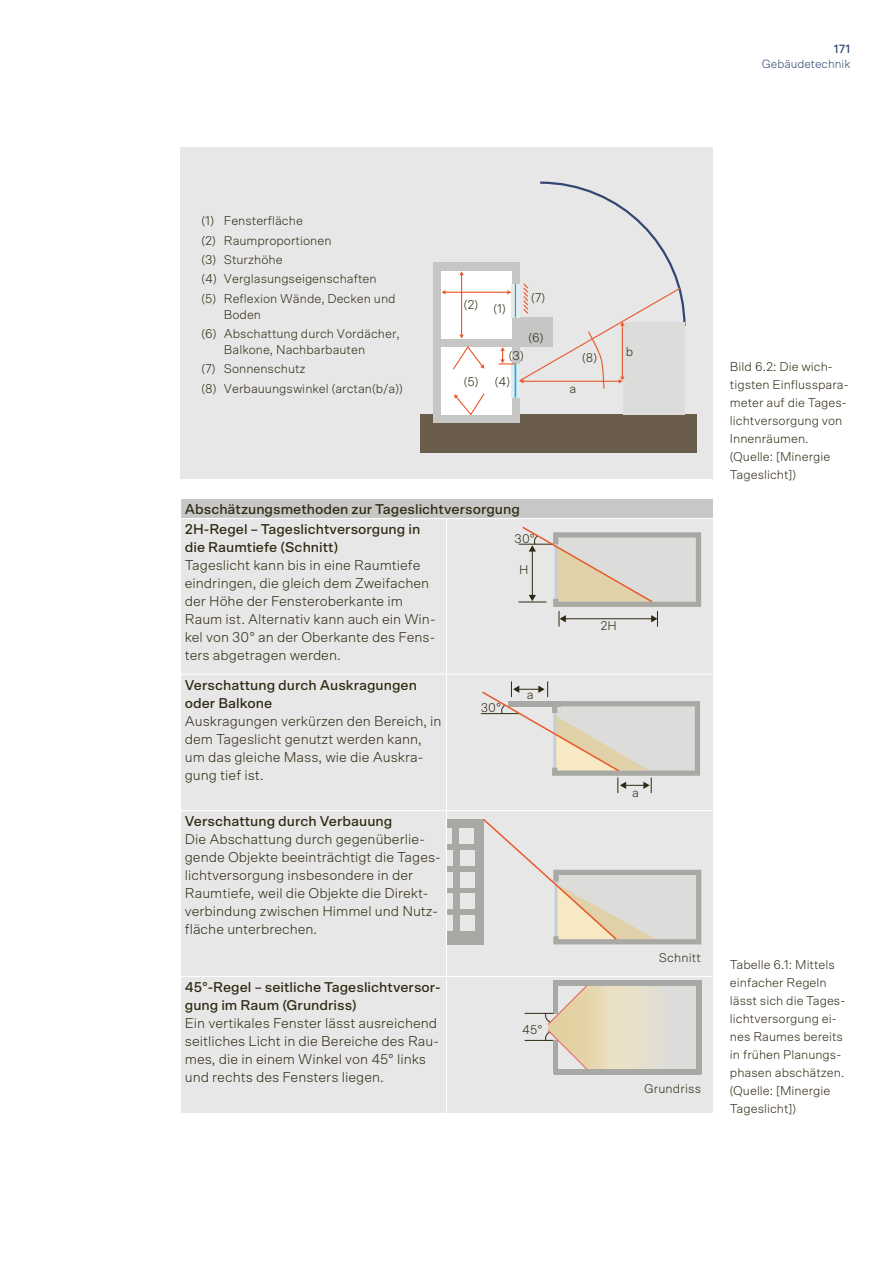
<style>
.page{position:relative;width:893px;height:1263px;background:#fff}
.page>*{position:absolute;margin:0;border:0;box-sizing:border-box;transform-origin:0 0}
.t1{font:300 14.25px/18px "Scto Grotesk A";color:#2f2912}
.t2{font:500 14.25px/18px "Scto Grotesk A";color:#2f2912}
.t3{font:300 12.75px/18px "Scto Grotesk A";color:#2f2912}
.t4{font:300 12px "Scto Grotesk A";color:#334772}
.t5{font:500 12px "Scto Grotesk A";color:#334772}
</style>
<div class="page">
<div style="left:181px;top:499px;width:532px;height:19px;background:#c7c7c5"></div>
<div style="left:181px;top:519px;width:532px;height:594px;background:#e7e7e7"></div>
<hr style="left:446px;top:519px;width:1px;height:154px;background:#fff">
<hr style="left:180px;top:673px;width:266px;height:2px;background:#fff">
<hr style="left:446px;top:673px;width:267px;height:2px;background:#fff">
<hr style="left:446px;top:675px;width:1px;height:135px;background:#fff">
<hr style="left:180px;top:810px;width:266px;height:1px;background:#fff">
<hr style="left:446px;top:810px;width:267px;height:1px;background:#fff">
<hr style="left:446px;top:811px;width:1px;height:165px;background:#fff">
<hr style="left:180px;top:976px;width:266px;height:1px;background:#fff">
<hr style="left:446px;top:976px;width:267px;height:1px;background:#fff">
<hr style="left:446px;top:977px;width:1px;height:136px;background:#fff">
<svg style="left:518px;top:525px;width:183px;height:102px;background:#d8d4cd"></svg>
<svg style="left:480px;top:681px;width:220px;height:112px;background:#dddad5"></svg>
<div style="left:448px;top:819px;width:36px;height:125px;background:#a8a8a5"></div>
<svg style="left:481px;top:817px;width:220px;height:127px;background:#dfddd8"></svg>
<div style="left:459px;top:828px;width:15px;height:15px;background:#e7e7e7"></div>
<hr style="left:448px;top:828px;width:4px;height:15px;background:#e7e7e7">
<div style="left:460px;top:850px;width:15px;height:15px;background:#e7e7e7"></div>
<div style="left:448px;top:850px;width:5px;height:15px;background:#e7e7e7"></div>
<div style="left:460px;top:872px;width:15px;height:15px;background:#e7e7e7"></div>
<div style="left:448px;top:872px;width:5px;height:15px;background:#e7e7e7"></div>
<div style="left:460px;top:894px;width:15px;height:15px;background:#e7e7e7"></div>
<div style="left:448px;top:894px;width:5px;height:15px;background:#e7e7e7"></div>
<div style="left:460px;top:916px;width:15px;height:15px;background:#e7e7e7"></div>
<div style="left:448px;top:916px;width:5px;height:15px;background:#e7e7e7"></div>
<div style="left:554px;top:1069px;width:147px;height:5px;background:#a8a8a5"></div>
<div style="left:696px;top:981px;width:5px;height:93px;background:#a8a8a5"></div>
<div style="left:554px;top:981px;width:145px;height:5px;background:#a8a8a5"></div>
<svg style="left:525px;top:982px;width:171px;height:91px;background:#ded7c8"></svg>
<div style="left:181px;top:148px;width:532px;height:331px;background:#e7e7e7"></div>
<div style="left:421px;top:414px;width:276px;height:38px;background:#6a5d4b"></div>
<div style="left:433px;top:263px;width:86px;height:160px;background:#c6c6c5"></div>
<div style="left:623px;top:322px;width:61px;height:92px;background:#dcdcdb"></div>
<div style="left:441px;top:347px;width:70px;height:67px;background:#fff"></div>
<div style="left:441px;top:271px;width:70px;height:68px;background:#fff"></div>
<svg style="left:511px;top:390px;width:8px;height:8px"></svg>
<hr style="left:515px;top:364px;width:1px;height:34px;background:#34a5db">
<hr style="left:461px;top:274px;width:1px;height:61px;background:#ea5829">
<hr style="left:445px;top:292px;width:63px;height:1px;background:#ea5829">
<svg style="left:499px;top:181px;width:187px;height:209px"></svg>
<svg style="left:453px;top:346px;width:31px;height:24px"></svg>
<svg style="left:454px;top:393px;width:32px;height:22px"></svg>
<p class="t5" style="left:834px;top:41px;width:18px">171</p>
<p class="t4" style="left:762px;top:56px;width:90px">Gebäudetechnik</p>
<p class="t3" style="left:202px;top:211px;width:196px;line-height:19.4px">(1) Fensterfläche<br>(2) Raumproportionen<br>(3) Sturzhöhe<br>(4) Verglasungseigenschaften<br>(5) Reflexion Wände, Decken und</p>
<p class="t3" style="left:202px;top:304px;width:200px;line-height:19.4px;text-indent:22px">Boden<br>(6) Abschattung durch Vordächer,</p>
<p class="t3" style="left:202px;top:340px;width:203px;line-height:19.4px;text-indent:22px">Balkone, Nachbarbauten<br>(7) Sonnenschutz<br>(8) Verbauungswinkel (arctan(b/a))</p>
<p class="t3" style="left:464px;top:296px;width:16px">(2)</p>
<p class="t3" style="left:464px;top:372px;width:16px">(5)</p>
<p class="t3" style="left:493px;top:300px;width:14px">(1)</p>
<p class="t3" style="left:531px;top:289px;width:16px">(7)</p>
<p class="t3" style="left:528px;top:328px;width:16px">(6)</p>
<p class="t3" style="left:509px;top:346px;width:16px">(3)</p>
<p class="t3" style="left:495px;top:372px;width:17px">(4)</p>
<p class="t3" style="left:582px;top:349px;width:16px">(8)</p>
<p class="t3" style="left:570px;top:379px;width:8px">a</p>
<p class="t3" style="left:626px;top:342px;width:9px">b</p>
<p class="t2" style="left:185px;top:499px;width:337px;line-height:20px">Abschätzungsmethoden zur Tageslichtversorgung<br>2H-Regel – Tageslichtversorgung in</p>
<p class="t2" style="left:185px;top:538px;width:155px">die Raumtiefe (Schnitt)</p>
<p class="t1" style="left:185px;top:556px;width:252px">Tageslicht kann bis in eine Raumtiefe eindringen, die gleich dem Zweifachen der Höhe der Fensteroberkante im Raum ist. Alternativ kann auch ein Win&shy;kel von 30° an der Oberkante des Fens&shy;ters abgetragen werden.</p>
<p class="t3" style="left:515px;top:529px;width:22px">30°</p>
<p class="t3" style="left:519px;top:560px;width:11px">H</p>
<p class="t2" style="left:185px;top:676px;width:234px">Verschattung durch Auskragungen oder Balkone</p>
<p class="t1" style="left:185px;top:712px;width:258px">Auskragungen verkürzen den Bereich, in dem Tageslicht genutzt werden kann, um das gleiche Mass, wie die Auskra&shy;gung tief ist.</p>
<p class="t2" style="left:185px;top:812px;width:209px">Verschattung durch Verbauung</p>
<p class="t1" style="left:185px;top:830px;width:257px">Die Abschattung durch gegenüberlie&shy;gende Objekte beeinträchtigt die Tages&shy;lichtversorgung insbesondere in der Raumtiefe, weil die Objekte die Direkt&shy;verbindung zwischen Himmel und Nutz&shy;fläche unterbrechen.</p>
<p class="t3" style="left:481px;top:698px;width:22px">30°</p>
<p class="t3" style="left:527px;top:685px;width:8px">a</p>
<p class="t2" style="left:185px;top:978px;width:257px">45°-Regel – seitliche Tageslichtversor&shy;gung im Raum (Grundriss)</p>
<p class="t1" style="left:185px;top:1014px;width:256px">Ein vertikales Fenster lässt ausreichend seitliches Licht in die Bereiche des Rau&shy;mes, die in einem Winkel von 45° links und rechts des Fensters liegen.</p>
<p class="t3" style="left:522px;top:1021px;width:22px">45°</p>
<p class="t3" style="left:600px;top:617px;width:18px">2H</p>
<p class="t3" style="left:632px;top:783px;width:8px">a</p>
<p class="t3" style="left:659px;top:949px;width:44px">Schnitt</p>
<p class="t3" style="left:644px;top:1080px;width:59px">Grundriss</p>
<p class="t3" style="left:730px;top:358px;width:120px">Bild 6.2: Die wich&shy;tigsten Einflusspara&shy;meter auf die Tages&shy;lichtversorgung von<br>Innenräumen. (Quelle: [Minergie<br>Tageslicht])</p>
<p class="t3" style="left:730px;top:955px;width:117px">Tabelle 6.1: Mittels einfacher Regeln lässt sich die Tages&shy;lichtversorgung ei&shy;nes Raumes bereits in frühen Planungs&shy;phasen abschätzen. (Quelle: [Minergie<br>Tageslicht])</p>
</div>
